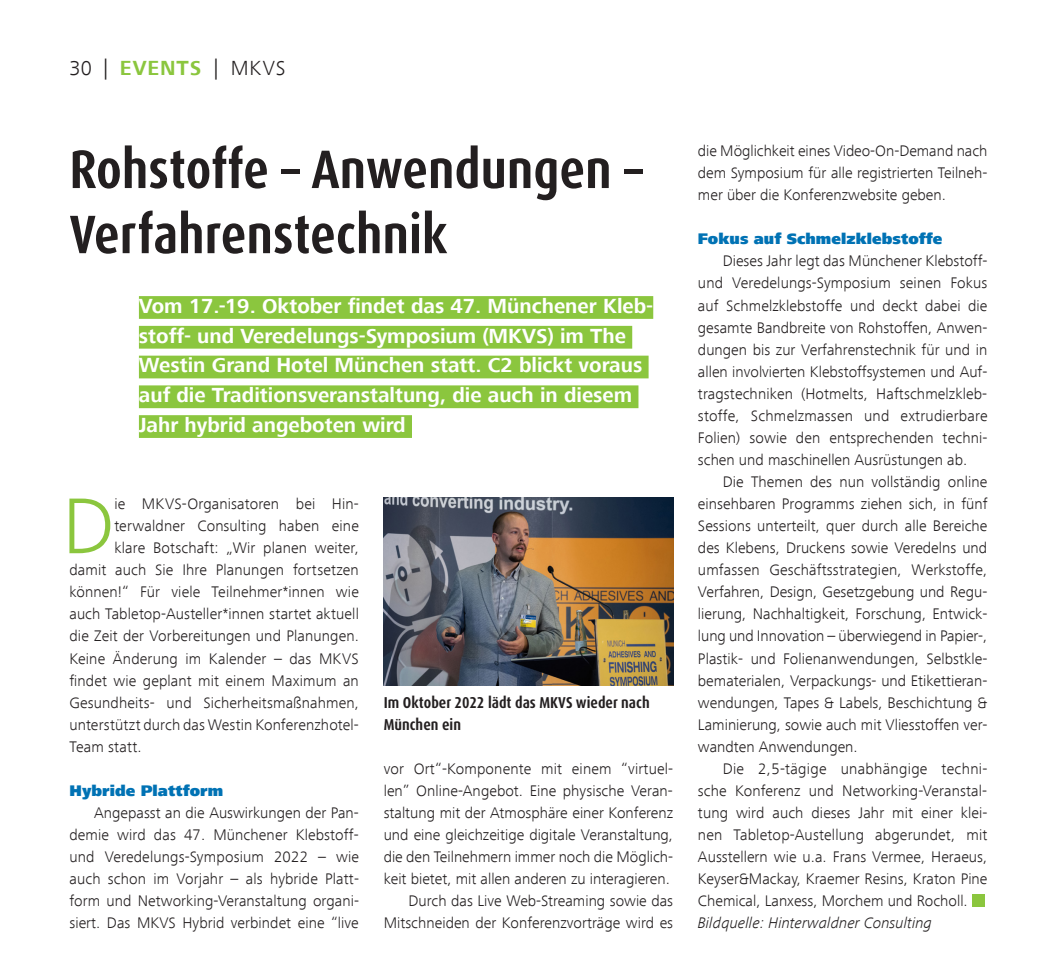
<style>
.page{position:relative;width:1042px;height:958px;background:#fff}
.page>*{position:absolute;margin:0;border:0;box-sizing:border-box;transform-origin:0 0}
.t1{font:300 81.9px "Frutiger Next Com";color:#8bc63e}
.t2{font:700 condensed 54.25px/65.1px "Dax OT";color:#231f20}
.t3{font:700 21px/29.8px "Frutiger Next Com";color:#fff}
.t4{font:300 21px "Frutiger Next Com";letter-spacing:.035em;color:#231f20}
.t5{font:300 15.75px/22.1px "Frutiger Next Com";color:#231f20;text-align:justify}
.t6{font:700 condensed 15.75px/22.1px "Dax OT";color:#231f20}
.t7{font:900 15.75px "Frutiger Next Com";letter-spacing:.005em;color:#0072b4}
.t8{font:italic 300 15.75px "Frutiger Next Com";color:#231f20}
.s1{font-weight:700;color:#8bc63e}
</style>
<div class="page">
<div style="left:972px;top:893px;width:12px;height:13px;background:#8bc63e"></div>
<img style="left:384px;top:498px;width:289px;height:187px">
<div style="left:139px;top:296px;width:514px;height:23px;background:#8bc63e"></div>
<div style="left:139px;top:326px;width:493px;height:22px;background:#8bc63e"></div>
<div style="left:139px;top:355px;width:509px;height:23px;background:#8bc63e"></div>
<div style="left:139px;top:385px;width:499px;height:23px;background:#8bc63e"></div>
<div style="left:139px;top:415px;width:273px;height:23px;background:#8bc63e"></div>
<h3 class="t4" style="left:69px;top:56px;width:218px">30 | <span class="s1">EVENTS</span> | MKVS</h3>
<h2 class="t2" style="left:69px;top:137px;width:575px">Rohstoffe – Anwendungen –<br>Verfahrenstechnik</h2>
<h3 class="t3" style="left:139px;top:291px;width:516px">Vom 17.-19. Oktober findet das 47. Münchener Kleb&shy;stoff- und Veredelungs-Symposium (MKVS) im The Westin Grand Hotel München statt. C2 blickt voraus auf die Traditionsveranstaltung, die auch in diesem Jahr hybrid angeboten wird</h3>
<h1 class="t1" style="left:62px;top:479px;width:54px">D</h1>
<p class="t5" style="left:114px;top:493px;width:246px">ie MKVS-Organisatoren bei Hin-</p>
<p class="t5" style="left:114px;top:515px;width:246px">terwaldner Consulting haben eine</p>
<p class="t5" style="left:114px;top:537px;width:246px">klare Botschaft: „Wir planen weiter,</p>
<p class="t5" style="left:69px;top:559px;width:291px">damit auch Sie Ihre Planungen fortsetzen</p>
<p class="t5" style="left:69px;top:581px;width:291px">können!“ Für viele Teilnehmer*innen wie</p>
<p class="t5" style="left:69px;top:603px;width:291px">auch Tabletop-Austeller*innen startet aktuell</p>
<p class="t5" style="left:69px;top:625px;width:291px">die Zeit der Vorbereitungen und Planungen.</p>
<p class="t5" style="left:69px;top:647px;width:291px">Keine Änderung im Kalender – das MKVS</p>
<p class="t5" style="left:69px;top:669px;width:291px">findet wie geplant mit einem Maximum an</p>
<p class="t5" style="left:69px;top:691px;width:291px">Gesundheits- und Sicherheitsmaßnahmen,</p>
<p class="t5" style="left:69px;top:713px;width:291px">unterstützt durch das Westin Konferenzhotel-</p>
<p class="t5" style="left:69px;top:735px;width:74px">Team statt.</p>
<p class="t7" style="left:69px;top:781px;width:155px">Hybride Plattform</p>
<p class="t5" style="left:69px;top:801px;width:291px;text-indent:25px">Angepasst an die Auswirkungen der Pan&shy;demie wird das 47. Münchener Klebstoff&shy;und Veredelungs-Symposium 2022 – wie auch schon im Vorjahr – als hybride Platt&shy;form und Networking-Veranstaltung organi&shy;siert. Das MKVS Hybrid verbindet eine “live</p>
<p class="t6" style="left:384px;top:691px;width:267px">Im Oktober 2022 lädt das MKVS wieder nach<br>München ein</p>
<p class="t5" style="left:384px;top:757px;width:291px;text-align:right">vor Ort“-Komponente mit einem “virtuel&shy;len” Online-Angebot. Eine physische Veran&shy;staltung mit der Atmosphäre einer Konferenz und eine gleichzeitige digitale Veranstaltung, die den Teilnehmern immer noch die Möglich&shy;keit bietet, mit allen anderen zu interagieren.<br>Durch das Live Web-Streaming sowie das Mitschneiden der Konferenzvorträge wird es</p>
<p class="t5" style="left:698px;top:140px;width:291px">die Möglichkeit eines Video-On-Demand nach dem Symposium für alle registrierten Teilneh&shy;mer über die Konferenzwebsite geben.</p>
<p class="t7" style="left:698px;top:230px;width:246px">Fokus auf Schmelzklebstoffe</p>
<p class="t5" style="left:698px;top:250px;width:291px;text-indent:25px">Dieses Jahr legt das Münchener Klebstoff&shy;und Veredelungs-Symposium seinen Fokus auf Schmelzklebstoffe und deckt dabei die gesamte Bandbreite von Rohstoffen, Anwen&shy;dungen bis zur Verfahrenstechnik für und in allen involvierten Klebstoffsystemen und Auf&shy;tragstechniken (Hotmelts, Haftschmelzkleb&shy;stoffe, Schmelzmassen und extrudierbare Folien) sowie den entsprechenden techni&shy;schen und maschinellen Ausrüstungen ab.</p>
<p class="t5" style="left:698px;top:470px;width:291px;text-indent:25px">Die Themen des nun vollständig online einsehbaren Programms ziehen sich, in fünf Sessions unterteilt, quer durch alle Bereiche des Klebens, Druckens sowie Veredelns und umfassen Geschäftsstrategien, Werkstoffe, Verfahren, Design, Gesetzgebung und Regu&shy;lierung, Nachhaltigkeit, Forschung, Entwick&shy;lung und Innovation – überwiegend in Papier-, Plastik- und Folienanwendungen, Selbstkle&shy;bematerialen, Verpackungs- und Etikettieran&shy;wendungen, Tapes &amp; Labels, Beschichtung &amp; Laminierung, sowie auch mit Vliesstoffen ver&shy;wandten Anwendungen.</p>
<p class="t5" style="left:698px;top:757px;width:291px;text-indent:25px">Die 2,5-tägige unabhängige techni&shy;sche Konferenz und Networking-Veranstal&shy;tung wird auch dieses Jahr mit einer klei&shy;nen Tabletop-Austellung abgerundet, mit Ausstellern wie u.a. Frans Vermee, Heraeus, Keyser&amp;Mackay, Kraemer Resins, Kraton Pine Chemical, Lanxess, Morchem und Rocholl.</p>
<p class="t8" style="left:698px;top:913px;width:235px">Bildquelle: Hinterwaldner Consulting</p>
</div>
